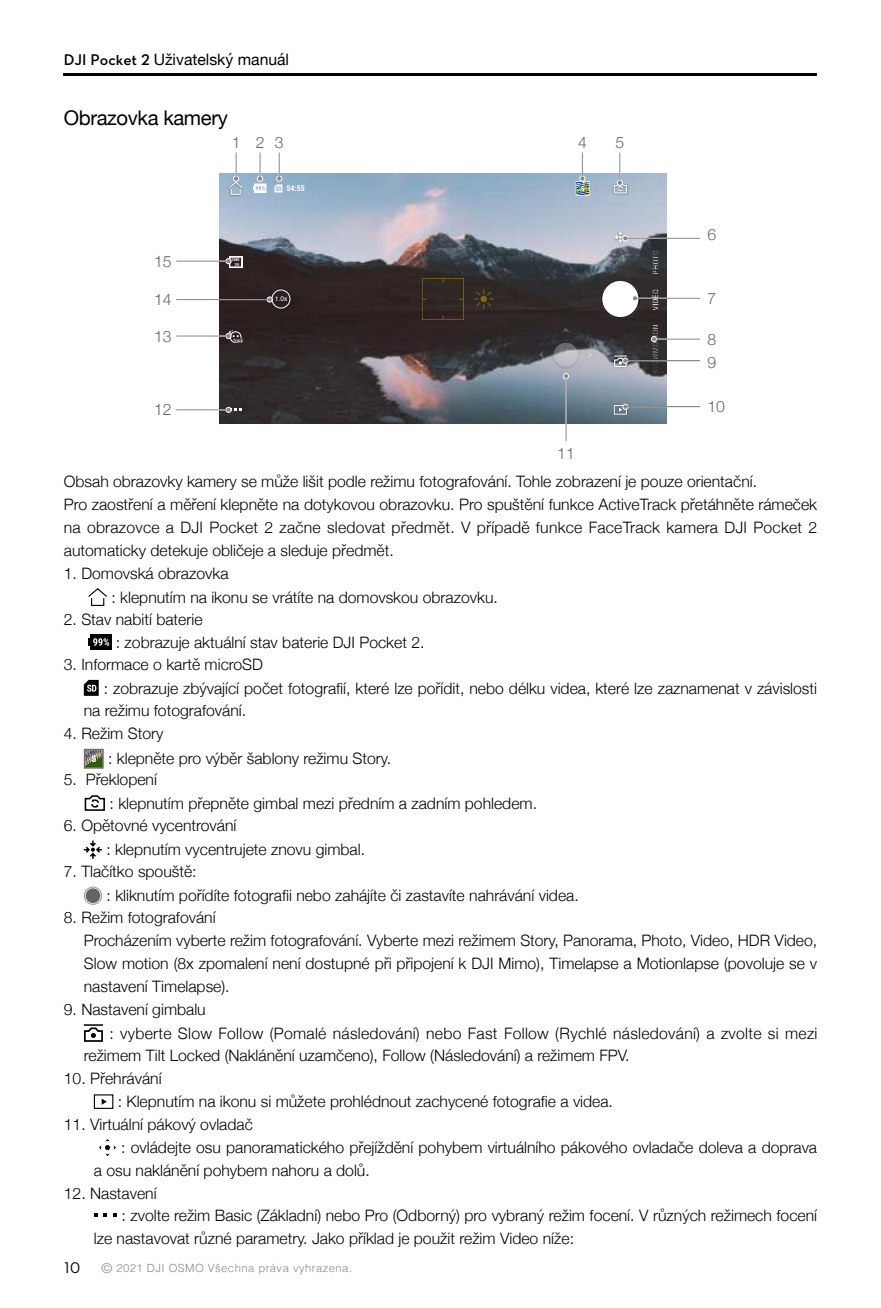
<style>
.page{position:relative;width:881px;height:1308px;background:#fff}
.page>*{position:absolute;margin:0;border:0;box-sizing:border-box;transform-origin:0 0}
.t1{font:20.25px "Helvetica Neue";letter-spacing:-.02em;color:#000}
.t2{font:300 15.75px/22.9px "Helvetica Neue";color:#000}
.t3{font:300 15.75px/23.8px "Helvetica Neue";letter-spacing:.02em;color:#000}
.t4{font:15.75px "Helvetica Neue";color:#000}
.t5{font:300 15.75px "Helvetica Neue";color:#656464}
.t6{font:15.75px "Dji";color:#000}
.t7{font:300 11.25px "Helvetica";letter-spacing:.04em;color:#888889}
.t8{font:700 8.1px "Roboto Condensed";color:#fff}
.t9{font:6.75px "Helvetica";color:#fff}
.t10{font:700 6.52px "Roboto Condensed";color:#fff}
.t11{font:700 4.73px "Roboto";color:#fff}
.t12{font:700 4.05px "Roboto Condensed";color:#fff}
.s1{font-family:"Dji";font-weight:600}
.s2{font-size:13.5px}
</style>
<div class="page">
<hr style="left:64px;top:74px;width:752px;height:2px;background:#000">
<img style="left:219px;top:173px;width:447px;height:250px">
<svg style="left:586px;top:349px;width:6px;height:11px"></svg>
<svg style="left:538px;top:349px;width:7px;height:10px"></svg>
<img style="left:551px;top:341px;width:28px;height:28px">
<svg style="left:553px;top:342px;width:24px;height:24px"></svg>
<svg style="left:553px;top:342px;width:24px;height:24px"></svg>
<svg style="left:560px;top:327px;width:11px;height:7px"></svg>
<img style="left:610px;top:227px;width:20px;height:20px">
<img style="left:270px;top:288px;width:22px;height:22px">
<div style="left:271px;top:289px;width:19px;height:19px;border:1px solid #fff;border-radius:50%"></div>
<img style="left:274px;top:295px;width:14px;height:8px">
<img style="left:610px;top:400px;width:20px;height:20px">
<div style="left:613px;top:405px;width:13px;height:9px;border:1px solid #fff"></div>
<img style="left:601px;top:280px;width:37px;height:38px">
<div style="left:602px;top:281px;width:36px;height:36px;background:#fff;border-radius:18px"></div>
<img style="left:610px;top:178px;width:20px;height:20px">
<img style="left:225px;top:178px;width:20px;height:20px">
<div style="left:230px;top:188px;width:10px;height:7px;border:1px solid #fff"></div>
<svg style="left:473px;top:289px;width:20px;height:20px"></svg>
<img style="left:610px;top:351px;width:20px;height:20px">
<div style="left:229px;top:257px;width:13px;height:10px;border:2px solid #fff"></div>
<div style="left:575px;top:181px;width:14px;height:15px;border:1px solid #fff"></div>
<div style="left:230px;top:331px;width:11px;height:12px;border:1px solid #fff;border-radius:50%"></div>
<svg style="left:652px;top:250px;width:6px;height:24px"></svg>
<svg style="left:652px;top:217px;width:6px;height:19px"></svg>
<svg style="left:652px;top:173px;width:6px;height:30px"></svg>
<svg style="left:652px;top:289px;width:6px;height:22px"></svg>
<svg style="left:652px;top:385px;width:6px;height:38px"></svg>
<svg style="left:88px;top:588px;width:19px;height:18px"></svg>
<div style="left:90px;top:634px;width:21px;height:16px;background:#000"></div>
<svg style="left:88px;top:638px;width:21px;height:8px"></svg>
<svg style="left:84px;top:680px;width:15px;height:16px"></svg>
<svg style="left:87px;top:751px;width:14px;height:14px"></svg>
<div style="left:84px;top:748px;width:20px;height:20px;border:2px solid #727171"></div>
<svg style="left:84px;top:795px;width:21px;height:16px"></svg>
<svg style="left:83px;top:840px;width:19px;height:19px"></svg>
<div style="left:84px;top:886px;width:18px;height:19px;border:1px solid #9fa0a0;border-radius:50%"></div>
<div style="left:86px;top:888px;width:14px;height:15px;background:#656464;border-radius:50%"></div>
<svg style="left:83px;top:1024px;width:21px;height:18px"></svg>
<svg style="left:102px;top:1098px;width:5px;height:6px"></svg>
<svg style="left:99px;top:1139px;width:17px;height:17px"></svg>
<svg style="left:94px;top:1213px;width:13px;height:3px"></svg>
<svg style="left:113px;top:1213px;width:4px;height:3px"></svg>
<svg style="left:227px;top:152px;width:17px;height:37px"></svg>
<svg style="left:253px;top:152px;width:13px;height:41px"></svg>
<svg style="left:274px;top:152px;width:8px;height:40px"></svg>
<hr style="left:655px;top:338px;width:44px;height:2px;background:#fff">
<hr style="left:176px;top:335px;width:51px;height:1px;background:#fff">
<svg style="left:614px;top:231px;width:14px;height:12px"></svg>
<svg style="left:632px;top:296px;width:5px;height:5px"></svg>
<svg style="left:651px;top:325px;width:7px;height:48px"></svg>
<svg style="left:613px;top:355px;width:15px;height:13px"></svg>
<svg style="left:618px;top:404px;width:10px;height:8px"></svg>
<svg style="left:560px;top:373px;width:10px;height:9px"></svg>
<svg style="left:225px;top:258px;width:6px;height:6px"></svg>
<svg style="left:267px;top:297px;width:5px;height:5px"></svg>
<svg style="left:225px;top:330px;width:13px;height:11px"></svg>
<svg style="left:225px;top:407px;width:16px;height:6px"></svg>
<hr style="left:636px;top:298px;width:63px;height:1px;background:#888889">
<hr style="left:565px;top:377px;width:1px;height:64px;background:#888889">
<hr style="left:176px;top:261px;width:51px;height:1px;background:#888889">
<hr style="left:176px;top:299px;width:93px;height:1px;background:#888889">
<hr style="left:176px;top:336px;width:51px;height:1px;background:#888889">
<hr style="left:176px;top:409px;width:51px;height:1px;background:#888889">
<svg style="left:575px;top:152px;width:14px;height:43px"></svg>
<hr style="left:655px;top:339px;width:44px;height:1px;background:#888889">
<hr style="left:625px;top:360px;width:74px;height:1px;background:#888889">
<hr style="left:625px;top:406px;width:74px;height:1px;background:#888889">
<hr style="left:625px;top:238px;width:74px;height:1px;background:#888889">
<svg style="left:613px;top:152px;width:14px;height:42px"></svg>
<p class="t4" style="left:64px;top:49px;width:227px"><span class="s1">DJI Pocket 2</span> Uživatelský manuál</p>
<p class="t1" style="left:64px;top:103px;width:165px">Obrazovka kamery</p>
<p class="t5" style="left:232px;top:133px;width:53px">1 23</p>
<p class="t5" style="left:577px;top:133px;width:10px">4</p>
<p class="t5" style="left:615px;top:130px;width:10px">5</p>
<p class="t8" style="left:286px;top:183px;width:20px">54:55</p>
<p class="t10" style="left:581px;top:185px;width:5px">S</p>
<p class="t5" style="left:707px;top:222px;width:10px">6</p>
<p class="t5" style="left:154px;top:248px;width:19px">15</p>
<p class="t12" style="left:231px;top:258px;width:10px">1080</p>
<p class="t12" style="left:235px;top:262px;width:6px">30</p>
<p class="t5" style="left:154px;top:290px;width:19px">14</p>
<p class="t5" style="left:154px;top:327px;width:19px">13</p>
<p class="t11" style="left:235px;top:339px;width:10px">OFF</p>
<p class="t9" style="left:275px;top:295px;width:14px">1.0x</p>
<p class="t5" style="left:707px;top:285px;width:10px">7</p>
<p class="t5" style="left:707px;top:326px;width:10px">8</p>
<p class="t5" style="left:707px;top:349px;width:10px">9</p>
<p class="t5" style="left:154px;top:397px;width:19px">12</p>
<p class="t5" style="left:707px;top:394px;width:19px">10</p>
<p class="t5" style="left:557px;top:444px;width:19px">11</p>
<p class="t2" style="left:64px;top:468px;width:754px">Obsah obrazovky kamery se může lišit podle režimu fotografování. Tohle zobrazení je pouze orientační.<br>Pro zaostření a měření klepněte na dotykovou obrazovku. Pro spuštění funkce ActiveTrack přetáhněte rámeček na obrazovce a DJI Pocket 2 začne sledovat předmět. V případě funkce FaceTrack kamera DJI Pocket 2 automaticky detekuje obličeje a sleduje předmět.</p>
<p class="t2" style="left:111px;top:560px;width:387px;line-height:24.1px;text-indent:-48px">1. Domovská obrazovka<br>: klepnutím na ikonu se vrátíte na domovskou obrazovku.</p>
<p class="t2" style="left:116px;top:606px;width:310px;text-indent:-52px">2. Stav nabití baterie<br>: zobrazuje aktuální stav baterie DJI Pocket 2.</p>
<p class="t2" style="left:64px;top:652px;width:201px">3. Informace o kartě microSD</p>
<p class="t2" style="left:104px;top:675px;width:714px">: zobrazuje zbývající počet fotogra昀椀í, které lze pořídit, nebo délku videa, které lze zaznamenat v závislosti</p>
<p class="t2" style="left:84px;top:698px;width:164px">na režimu fotografování.</p>
<p class="t2" style="left:91px;top:720px;width:301px;line-height:25px;text-indent:-28px">4. Režim Story<br><sup>S</sup> : klepněte pro výběr šablony režimu Story.</p>
<p class="t2" style="left:109px;top:766px;width:429px;text-indent:-46px">5. Překlopení<br>: klepnutím přepněte gimbal mezi předním a zadním pohledem.</p>
<p class="t2" style="left:106px;top:812px;width:260px;line-height:24.1px;text-indent:-43px">6. Opětovné vycentrování<br>: klepnutím vycentrujete znovu gimbal.</p>
<p class="t2" style="left:106px;top:858px;width:473px;line-height:24.3px;text-indent:-43px">7. Tlačítko spouště:<br>: kliknutím pořídíte fotogra昀椀i nebo zahájíte či zastavíte nahrávání videa.</p>
<p class="t2" style="left:84px;top:904px;width:734px;text-indent:-20px">8. Režim fotografování<br>Procházením vyberte režim fotografování. Vyberte mezi režimem Story, Panorama, Photo, Video, HDR Video, Slow motion (8x zpomalení není dostupné při připojení k DJI Mimo), Timelapse a Motionlapse (povoluje se v nastavení Timelapse).</p>
<p class="t3" style="left:109px;top:996px;width:709px;text-indent:-46px">9. Nastavení gimbalu<br>: vyberte Slow Follow (Pomalé následování) nebo Fast Follow (Rychlé následování) a zvolte si mezi</p>
<p class="t2" style="left:84px;top:1042px;width:547px">režimem Tilt Locked (Naklánění uzamčeno), Follow (Následování) a režimem FPV.</p>
<p class="t2" style="left:118px;top:1065px;width:496px;text-indent:-54px">10. Přehrávání<br>: Klepnutím na ikonu si můžete prohlédnout zachycené fotogra昀椀e a videa.</p>
<p class="t2" style="left:64px;top:1111px;width:190px">11. Virtuální pákový ovladač</p>
<p class="t2" style="left:121px;top:1135px;width:697px">: ovládejte osu panoramatického přejíždění pohybem virtuálního pákového ovladače doleva a doprava</p>
<p class="t2" style="left:94px;top:1157px;width:277px">a osu naklánění pohybem nahoru a dolů.</p>
<p class="t2" style="left:64px;top:1180px;width:94px">12. Nastavení</p>
<p class="t2" style="left:121px;top:1203px;width:697px">: zvolte režim Basic (Základní) nebo Pro (Odborný) pro vybraný režim focení. V různých režimech focení</p>
<p class="t2" style="left:94px;top:1226px;width:481px">lze nastavovat různé parametry. Jako příklad je použit režim Video níže:</p>
<p class="t6" style="left:64px;top:1257px;width:17px">10</p>
<p class="t7" style="left:101px;top:1264px;width:252px"><span class="s2">©</span> 2021 DJI OSMO Všechna práva vyhrazena.</p>
</div>
